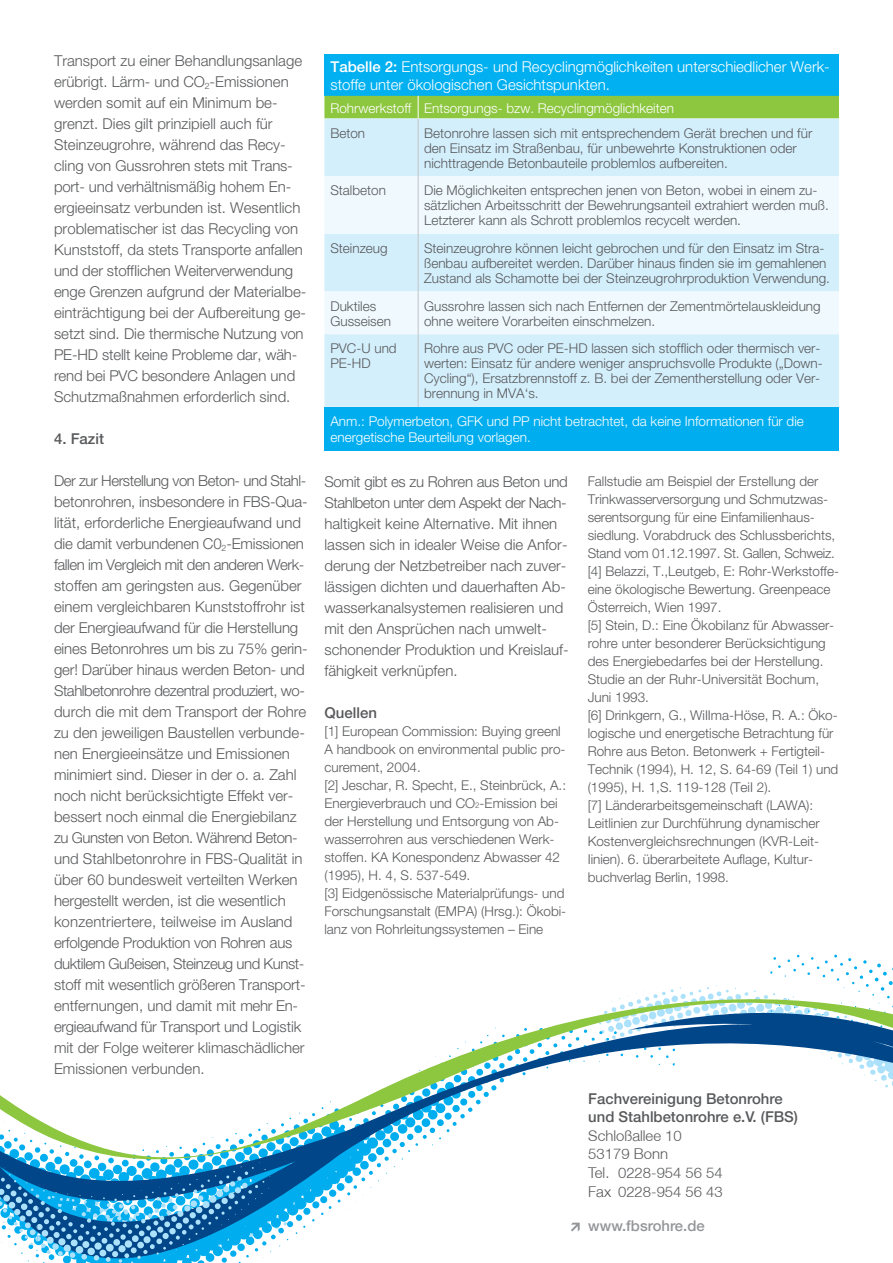
<style>
.page{position:relative;width:893px;height:1263px;background:#fff}
.page>*{position:absolute;margin:0;border:0;box-sizing:border-box;transform-origin:0 0}
.t1{font:300 15px/21px "Helvetica Neue";color:#58595b}
.t2{font:300 15px/18px "Helvetica Neue";color:#fff}
.t3{font:500 15px "Helvetica Neue";color:#58595b}
.t4{font:300 14.85px/18.6px "Helvetica Neue LT";color:#58595b}
.t5{font:500 14.85px/18.6px "Helvetica Neue LT";color:#58595b}
.t6{font:500 14.85px "Helvetica Neue LT";color:#939598}
.t7{font:300 13.5px/18px "Helvetica Neue";color:#58595b}
.t8{font:300 13.5px/15.8px "Helvetica Neue";color:#fff}
.s1{font-weight:500}
.s2{font-size:7.8px}
</style>
<div class="page">
<svg style="left:0;top:955px;width:893px;height:297px"></svg>
<svg style="left:0;top:1162px;width:270px;height:101px;background:#3d95c8"></svg>
<svg style="left:571px;top:1223px;width:9px;height:8px"></svg>
<div style="left:324px;top:54px;width:515px;height:42px;background:#00b0f0"></div>
<div style="left:324px;top:118px;width:515px;height:289px;background:#d4effc"></div>
<svg style="left:324px;top:176px;width:515px;height:158px;fill:#eff9fe"></svg>
<div style="left:324px;top:407px;width:515px;height:43px;background:#00aeef"></div>
<hr style="left:418px;top:118px;width:1px;height:58px;background:#c2c4c6">
<hr style="left:418px;top:176px;width:1px;height:58px;background:#c2c4c6">
<hr style="left:418px;top:234px;width:1px;height:57px;background:#c2c4c6">
<hr style="left:418px;top:291px;width:1px;height:43px;background:#c2c4c6">
<hr style="left:418px;top:334px;width:1px;height:73px;background:#c2c4c6">
<div style="left:324px;top:96px;width:515px;height:22px;background:#8dc63f"></div>
<p class="t1" style="left:54px;top:50px;width:254px">Transport zu einer Behandlungsanlage erübrigt. Lärm- und CO<sub>2</sub>-Emissionen werden somit auf ein Minimum be&shy;grenzt. Dies gilt prinzipiell auch für Steinzeugrohre, während das Recy&shy;cling von Gussrohren stets mit Trans&shy;port- und verhältnismäßig hohem En&shy;ergieeinsatz verbunden ist. Wesentlich problematischer ist das Recycling von Kunststoff, da stets Transporte anfallen und der stoffIichen Weiterverwendung enge Grenzen aufgrund der Materialbe&shy;einträchtigung bei der Aufbereitung ge&shy;setzt sind. Die thermische Nutzung von PE-HD stellt keine Probleme dar, wäh&shy;rend bei PVC besondere Anlagen und Schutzmaßnahmen erforderlich sind.</p>
<p class="t3" style="left:54px;top:430px;width:52px">4. Fazit</p>
<p class="t1" style="left:54px;top:470px;width:255px">Der zur Herstellung von Beton- und Stahl&shy;betonrohren, insbesondere in FBS-Qua&shy;lität, erforderliche Energieaufwand und die damit verbundenen C0<sub>2</sub>-Emissionen fallen im Vergleich mit den anderen Werk&shy;stoffen am geringsten aus. Gegenüber einem vergleichbaren Kunststoffrohr ist der Energieaufwand für die Herstellung eines Betonrohres um bis zu 75% gerin&shy;ger! Darüber hinaus werden Beton- und Stahlbetonrohre dezentral produziert, wo&shy;durch die mit dem Transport der Rohre zu den jeweiligen Baustellen verbunde&shy;nen Energieeinsätze und Emissionen minimiert sind. Dieser in der o. a. Zahl noch nicht berücksichtigte Effekt ver&shy;bessert noch einmal die Energiebilanz zu Gunsten von Beton. Während Beton&shy;und Stahlbetonrohre in FBS-Qualität in über 60 bundesweit verteilten Werken hergestellt werden, ist die wesentlich konzentriertere, teilweise im Ausland erfolgende Produktion von Rohren aus duktilem Gußeisen, Steinzeug und Kunst&shy;stoff mit wesentlich größeren Transport&shy;entfernungen, und damit mit mehr En&shy;ergieaufwand für Transport und Logistik mit der Folge weiterer klimaschädlicher Emissionen verbunden.</p>
<p class="t1" style="left:324px;top:471px;width:246px">Somit gibt es zu Rohren aus Beton und Stahlbeton unter dem Aspekt der Nach&shy;haltigkeit keine Alternative. Mit ihnen lassen sich in idealer Weise die Anfor&shy;derung der Netzbetreiber nach zuver&shy;lässigen dichten und dauerhaften Ab&shy;wasserkanalsystemen realisieren und mit den Ansprüchen nach umwelt&shy;schonender Produktion und Kreislauf&shy;fähigkeit verknüpfen.</p>
<p class="t2" style="left:330px;top:57px;width:501px"><span class="s1">Tabelle 2:</span> Entsorgungs- und Recyclingmöglichkeiten unterschiedlicher Werk&shy;stoffe unter ökologischen Gesichtspunkten.</p>
<p class="t8" style="left:330px;top:100px;width:345px">Rohrwerkstoff Entsorgungs- bzw. Recyclingmöglichkeiten</p>
<p class="t7" style="left:330px;top:124px;width:36px">Beton</p>
<p class="t7" style="left:424px;top:125px;width:390px;line-height:15px">Betonrohre lassen sich mit entsprechendem Gerät brechen und für den Einsatz im Straßenbau, für unbewehrte Konstruktionen oder nichttragende Betonbauteile problemlos aufbereiten.</p>
<p class="t7" style="left:330px;top:181px;width:57px">Stalbeton</p>
<p class="t7" style="left:424px;top:183px;width:406px;line-height:15px">Die Möglichkeiten entsprechen jenen von Beton, wobei in einem zu&shy;sätzlichen Arbeitsschritt der Bewehrungsanteil extrahiert werden muß.<br>Letzterer kann als Schrott problemlos recycelt werden.</p>
<p class="t7" style="left:330px;top:239px;width:59px">Steinzeug</p>
<p class="t7" style="left:424px;top:240px;width:407px;line-height:15px">Steinzeugrohre können leicht gebrochen und für den Einsatz im Stra&shy;ßenbau aufbereitet werden. Darüber hinaus finden sie im gemahlenen<br>Zustand als Schamotte bei der Steinzeugrohrproduktion Verwendung.</p>
<p class="t7" style="left:330px;top:298px;width:62px;line-height:15px">Duktiles<br>Gusseisen</p>
<p class="t7" style="left:424px;top:298px;width:398px;line-height:15px">Gussrohre lassen sich nach Entfernen der ZementmörteIauskleidung ohne weitere Vorarbeiten einschmelzen.</p>
<p class="t7" style="left:330px;top:341px;width:68px;line-height:15px">PVC-U und<br>PE-HD</p>
<p class="t7" style="left:424px;top:341px;width:400px;line-height:15px">Rohre aus PVC oder PE-HD lassen sich stofflich oder thermisch ver&shy;werten: Einsatz für andere weniger anspruchsvolle Produkte („Down-Cycling“), Ersatzbrennstoff z. B. bei der Zementherstellung oder Ver&shy;brennung in MVA‘s.</p>
<p class="t8" style="left:330px;top:413px;width:475px">Anm.: Polymerbeton, GFK und PP nicht betrachtet, da keine Informationen für die energetische Beurteilung vorlagen.</p>
<p class="t7" style="left:588px;top:472px;width:253px">Fallstudie am Beispiel der Erstellung der Trinkwasserversorgung und Schmutzwas&shy;serentsorgung für eine Einfamilienhaus&shy;siedlung. Vorabdruck des Schlussberichts, Stand vom 01.12.1997. St. Gallen, Schweiz. [4] Belazzi, T.,Leutgeb, E: Rohr-Werkstoffe&shy;eine ökologische Bewertung. Greenpeace Österreich, Wien 1997.<br>[5] Stein, D.: Eine ÖkobiIanz für Abwasser&shy;rohre unter besonderer Berücksichtigung des Energiebedarfes bei der Herstellung.<br>Studie an der Ruhr-Universität Bochum, Juni 1993.<br>[6] Drinkgern, G.‚ WiIIma-Höse, R. A.: Öko&shy;logische und energetische Betrachtung für Rohre aus Beton. Betonwerk + Fertigteil-Technik (1994), H. 12, S. 64-69 (Teil 1) und (1995), H. 1,S. 119-128 (TeiI 2).<br>[7] Länderarbeitsgemeinschaft (LAWA):<br>Leitlinien zur Durchführung dynamischer Kostenvergleichsrechnungen (KVR-Leit-Iinien). 6. überarbeitete Auflage, Kultur&shy;buchverlag Berlin, 1998.</p>
<p class="t3" style="left:324px;top:704px;width:54px">Quellen</p>
<p class="t7" style="left:324px;top:722px;width:243px">[1] European Commission: Buying greenl A handbook on environmental public pro&shy;curement, 2004.<br>[2] Jeschar, R. Specht, E.‚ Steinbrück‚ A.:<br>Energieverbrauch und CO<span class="s2">2</span>-Emission bei der Herstellung und Entsorgung von Ab&shy;wasserrohren aus verschiedenen Werk&shy;stoffen. KA Konespondenz Abwasser 42 (1995), H. 4, S. 537-549.<br>[3] Eidgenössische Materialprüfungs- und Forschungsanstalt (EMPA) (Hrsg.): Ökobi&shy;lanz von Rohrleitungssystemen – Eine</p>
<p class="t5" style="left:588px;top:1089px;width:211px">Fachvereinigung Betonrohre und Stahlbetonrohre e.V. (FBS)</p>
<p class="t4" style="left:588px;top:1126px;width:136px">Schloßallee 10<br>53179 Bonn<br>Tel. 0228-954 56 54<br>Fax 0228-954 56 43</p>
<p class="t6" style="left:588px;top:1216px;width:118px">www.fbsrohre.de</p>
</div>
